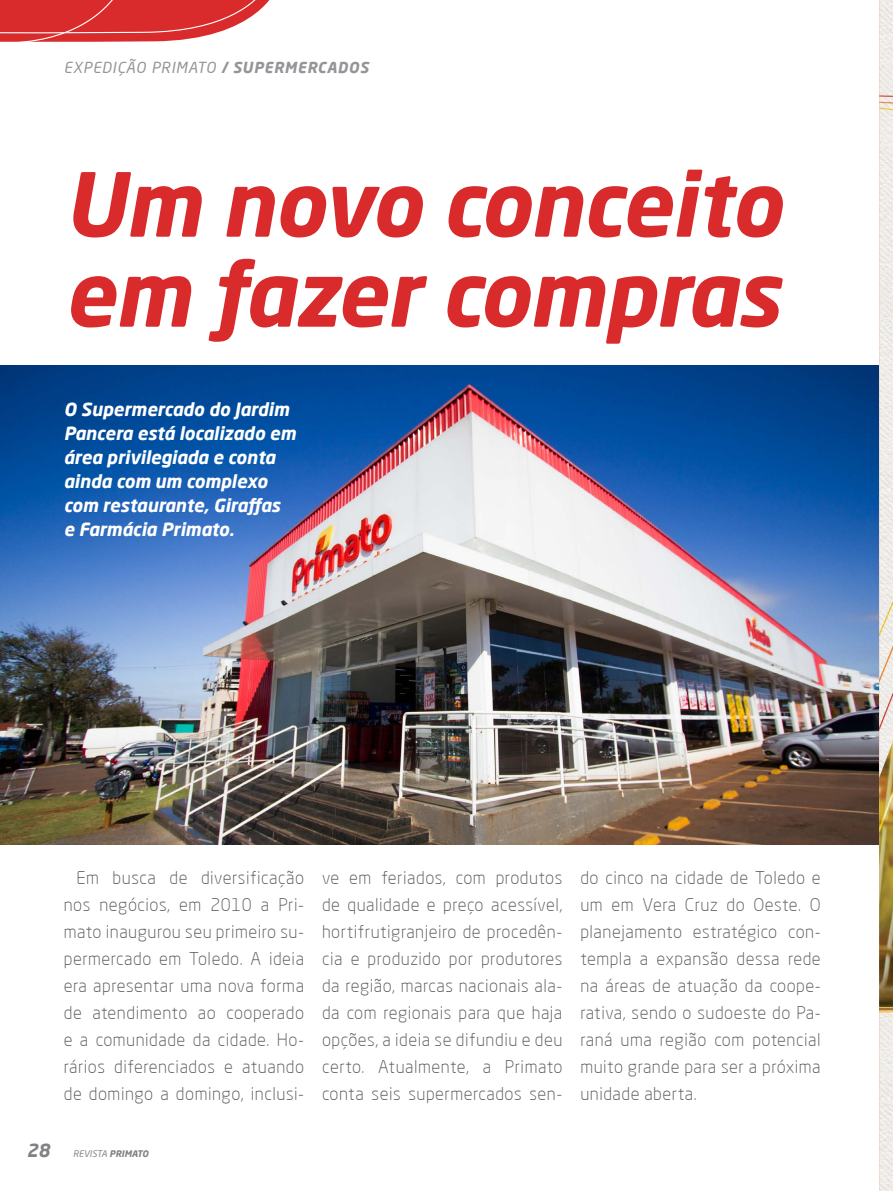
<style>
.page{position:relative;width:893px;height:1191px;background:#fff}
.page>*{position:absolute;margin:0;border:0;box-sizing:border-box;transform-origin:0 0}
.t1{font:italic 700 87px/90px "Neo Sans Pro";letter-spacing:-.01em;color:#d92b2c}
.t2{font:italic 700 18px/24px "Neo Sans Pro";color:#fff}
.t3{font:italic 700 18px "Neo Sans Pro";color:#808285}
.t4{font:300 17.25px/27px "Neo Sans Pro";letter-spacing:.03em;color:#58595b;text-align:justify}
.t5{font:italic 15px "Neo Sans Pro";letter-spacing:.05em;color:#939598}
.t6{font:italic 9px "Neo Sans Pro";color:#808285}
.s1{font-weight:700}
</style>
<div class="page">
<svg style="left:0;top:0;width:270px;height:42px;background:#df4d4e"></svg>
<img style="left:0;top:366px;width:880px;height:478px">
<img style="left:880px;top:0;width:13px;height:1191px">
<p class="t5" style="left:64px;top:58px;width:306px">EXPEDIÇÃO PRIMATO <span class="s1">/ SUPERMERCADOS</span></p>
<h1 class="t1" style="left:64px;top:157px;width:719px">Um novo conceito em fazer compras</h1>
<p class="t2" style="left:64px;top:396px;width:234px">O Supermercado do Jardim<br>Pancera está localizado em área privilegiada e conta ainda com um complexo com restaurante, Giraffas<br>e Farmácia Primato.</p>
<p class="t4" style="left:64px;top:864px;width:242px;text-indent:13px">Em busca de diversificação nos negócios, em 2010 a Pri&shy;mato inaugurou seu primeiro su&shy;permercado em Toledo. A ideia era apresentar uma nova forma de atendimento ao cooperado e a comunidade da cidade. Ho&shy;rários diferenciados e atuando de domingo a domingo, inclusi-</p>
<p class="t4" style="left:322px;top:864px;width:242px">ve em feriados, com produtos de qualidade e preço acessível, hortifrutigranjeiro de procedên&shy;cia e produzido por produtores da região, marcas nacionais ala&shy;da com regionais para que haja opções, a ideia se difundiu e deu certo. Atualmente, a Primato conta seis supermercados sen-</p>
<p class="t4" style="left:580px;top:864px;width:242px">do cinco na cidade de Toledo e um em Vera Cruz do Oeste. O planejamento estratégico con&shy;templa a expansão dessa rede na áreas de atuação da coope&shy;rativa, sendo o sudoeste do Pa&shy;raná uma região com potencial muito grande para ser a próxima unidade aberta.</p>
<p class="t3" style="left:27px;top:1138px;width:25px">28</p>
<p class="t6" style="left:73px;top:1148px;width:77px">REVISTA <span class="s1">PRIMATO</span></p>
</div>
